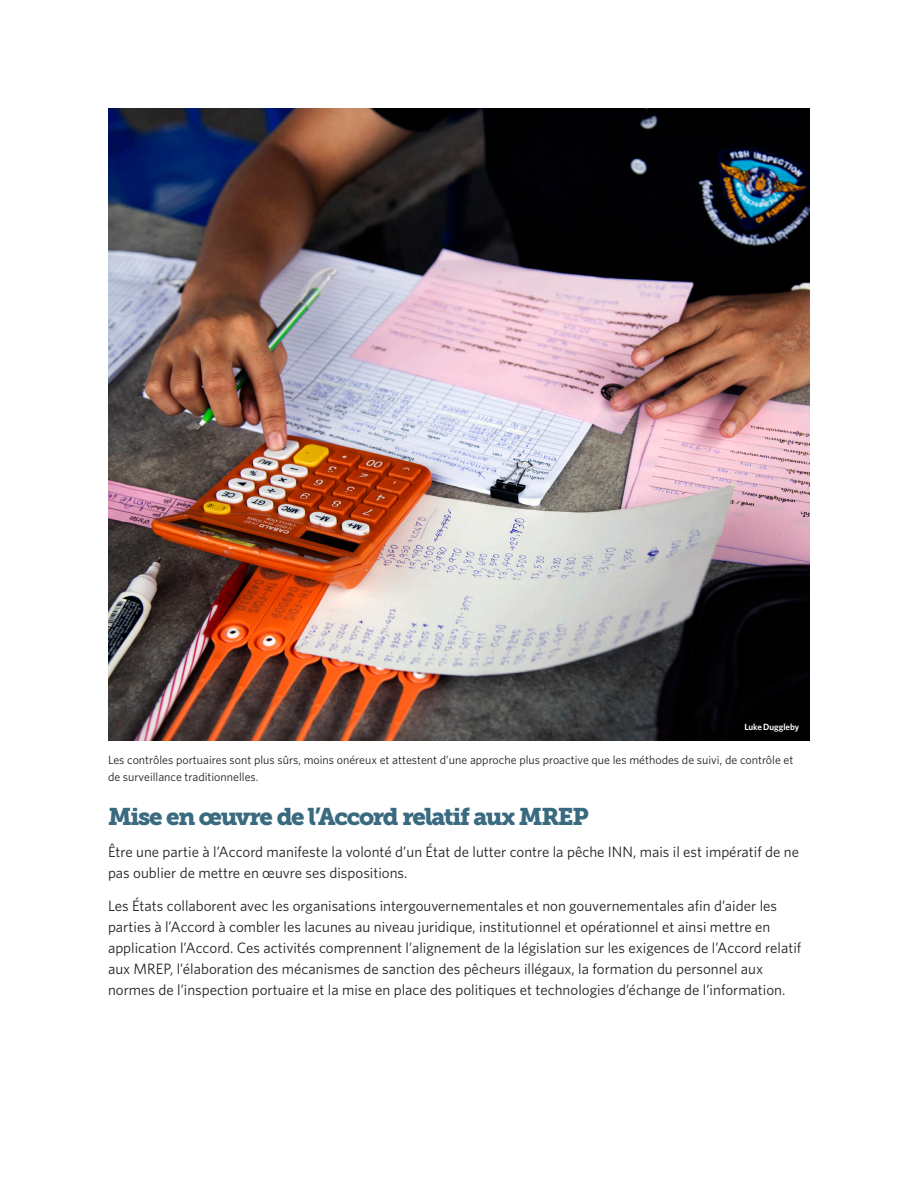
<style>
.page{position:relative;width:918px;height:1188px;background:#fff}
.page>*{position:absolute;margin:0;border:0;box-sizing:border-box;transform-origin:0 0}
.t1{font:24px "Museo Slab 900";letter-spacing:-.055em;color:#3a6a7f}
.Body{font:15px/21px "Whitney";color:#231f20}
.Photo_caption{font:12px/16.5px "Whitney";color:#231f20}
.Photo_credit{font:600 9px "Whitney";letter-spacing:-.01em;color:#fff}
</style>
<div class="page">
<img style="left:108px;top:108px;width:702px;height:632px">
<p class="Photo_credit" style="left:744px;top:721px;width:56px">Luke Duggleby</p>
<p class="Photo_caption" style="left:108px;top:751px;width:687px">Les contrôles portuaires sont plus sûrs, moins onéreux et attestent d’une approche plus proactive que les méthodes de suivi, de contrôle et de surveillance traditionnelles.</p>
<h1 class="t1" style="left:108px;top:803px;width:482px">Mise en œuvre de l’Accord relatif aux MREP</h1>
<p class="Body" style="left:108px;top:841px;width:693px">Être une partie à l’Accord manifeste la volonté d’un État de lutter contre la pêche INN, mais il est impératif de ne pas oublier de mettre en œuvre ses dispositions.</p>
<p class="Body" style="left:108px;top:895px;width:695px">Les États collaborent avec les organisations intergouvernementales et non gouvernementales afin d’aider les parties à l’Accord à combler les lacunes au niveau juridique, institutionnel et opérationnel et ainsi mettre en application l’Accord. Ces activités comprennent l’alignement de la législation sur les exigences de l’Accord relatif aux MREP, l’élaboration des mécanismes de sanction des pêcheurs illégaux, la formation du personnel aux normes de l’inspection portuaire et la mise en place des politiques et technologies d’échange de l’information.</p>
</div>
